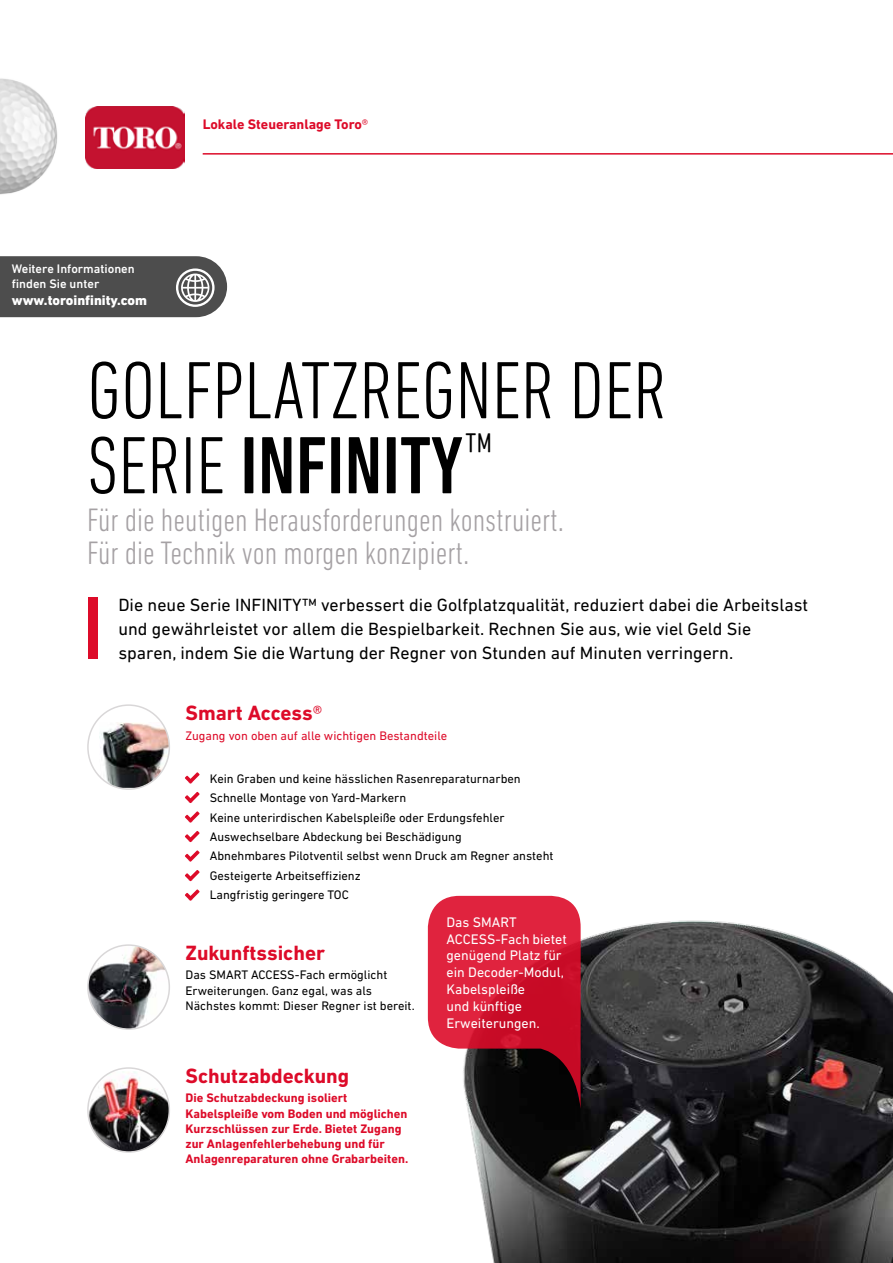
<style>
.page{position:relative;width:893px;height:1263px;background:#fff}
.page>*{position:absolute;margin:0;border:0;box-sizing:border-box;transform-origin:0 0}
.t1{font:300 condensed 82.5px/75px "DIN Next LT Pro";color:#000}
.t2{font:300 condensed 33px/33px "DIN Next LT Pro";color:#a5a1a4}
.t3{font:700 21px "DIN Next LT Pro";color:#dd0b29}
.t4{font:18px/24px "DIN Next LT Pro";color:#000}
.t5{font:14.1px/17px "DIN Next LT Pro";color:#fff}
.t6{font:700 14.1px "DIN Next LT Pro";color:#dd0b29}
.t7{font:800 14.1px "DIN Next LT Pro";color:#fff}
.t8{font:12.6px/19.4px "DIN Next LT Pro";color:#000}
.t9{font:700 12.6px/15.1px "DIN Next LT Pro";color:#dd0b29}
.t10{font:12.6px "DIN Next LT Pro";color:#dd0b29}
.t11{font:500 12.6px/15.1px "DIN Next LT Pro";color:#fff}
.s1{font-weight:400}
.s2{font-weight:500}
</style>
<div class="page">
<img style="left:0;top:78px;width:57px;height:117px">
<hr style="left:203px;top:153px;width:690px;height:2px;background:#dd0b29">
<img style="left:85px;top:106px;width:100px;height:62px">
<img style="left:456px;top:895px;width:437px;height:368px">
<div style="left:88px;top:597px;width:10px;height:61px;background:#dd0b29"></div>
<svg style="left:185px;top:772px;width:15px;height:11px"></svg>
<svg style="left:185px;top:792px;width:15px;height:11px"></svg>
<svg style="left:185px;top:811px;width:15px;height:11px"></svg>
<svg style="left:185px;top:831px;width:15px;height:11px"></svg>
<svg style="left:185px;top:850px;width:15px;height:12px"></svg>
<svg style="left:185px;top:870px;width:15px;height:11px"></svg>
<svg style="left:185px;top:889px;width:15px;height:12px"></svg>
<img style="left:99px;top:722px;width:70px;height:66px">
<div style="left:87px;top:704px;width:83px;height:86px;border:2px solid #d9d7d8;border-radius:50%"></div>
<img style="left:88px;top:1071px;width:81px;height:81px">
<div style="left:87px;top:1067px;width:83px;height:86px;border:2px solid #d9d7d8;border-radius:50%"></div>
<img style="left:88px;top:947px;width:81px;height:82px">
<div style="left:87px;top:944px;width:83px;height:86px;border:2px solid #d9d7d8;border-radius:50%"></div>
<svg style="left:428px;top:896px;width:153px;height:213px;background:#b32c3f"></svg>
<svg style="left:0;top:256px;width:227px;height:61px;background:#5a5a5a"></svg>
<p class="t11" style="left:12px;top:261px;width:124px">Weitere Informationen finden Sie unter</p>
<p class="t7" style="left:12px;top:292px;width:137px">www.toroinfinity.com</p>
<p class="t6" style="left:203px;top:116px;width:167px">Lokale Steueranlage Toro<span class="s1">®</span></p>
<h1 class="t1" style="left:87px;top:352px;width:581px">GOLFPLATZREGNER DER<br>SERIE <span class="s2">INFINITY</span><sup>™</sup></h1>
<h2 class="t2" style="left:87px;top:503px;width:478px">Für die heutigen Herausforderungen konstruiert.<br>Für die Technik von morgen konzipiert.</h2>
<p class="t4" style="left:118px;top:592px;width:691px">Die neue Serie INFINITY™ verbessert die Golfplatzqualität, reduziert dabei die Arbeitslast und gewährleistet vor allem die Bespielbarkeit. Rechnen Sie aus, wie viel Geld Sie sparen, indem Sie die Wartung der Regner von Stunden auf Minuten verringern.</p>
<h3 class="t3" style="left:186px;top:701px;width:138px">Smart Access<span class="s1">®</span></h3>
<p class="t10" style="left:186px;top:728px;width:263px">Zugang von oben auf alle wichtigen Bestandteile</p>
<p class="t8" style="left:210px;top:769px;width:345px">Kein Graben und keine hässlichen Rasenreparaturnarben Schnelle Montage von Yard-Markern<br>Keine unterirdischen Kabelspleiße oder Erdungsfehler Auswechselbare Abdeckung bei Beschädigung<br>Abnehmbares Pilotventil selbst wenn Druck am Regner ansteht Gesteigerte Arbeitseffizienz<br>Langfristig geringere TOC</p>
<h3 class="t3" style="left:186px;top:941px;width:141px">Zukunftssicher</h3>
<p class="t8" style="left:186px;top:967px;width:231px;line-height:15.1px">Das SMART ACCESS-Fach ermöglicht<br>Erweiterungen. Ganz egal, was als<br>Nächstes kommt: Dieser Regner ist bereit.</p>
<h3 class="t3" style="left:186px;top:1063px;width:165px">Schutzabdeckung</h3>
<p class="t9" style="left:186px;top:1090px;width:224px">Die Schutzabdeckung isoliert Kabelspleiße vom Boden und möglichen Kurzschlüssen zur Erde. Bietet Zugang zur Anlagenfehlerbehebung und für Anlagenreparaturen ohne Grabarbeiten.</p>
<p class="t5" style="left:446px;top:913px;width:122px">Das SMART<br>ACCESS-Fach bietet genügend Platz für ein Decoder-Modul,<br>Kabelspleiße<br>und künftige<br>Erweiterungen.</p>
</div>
